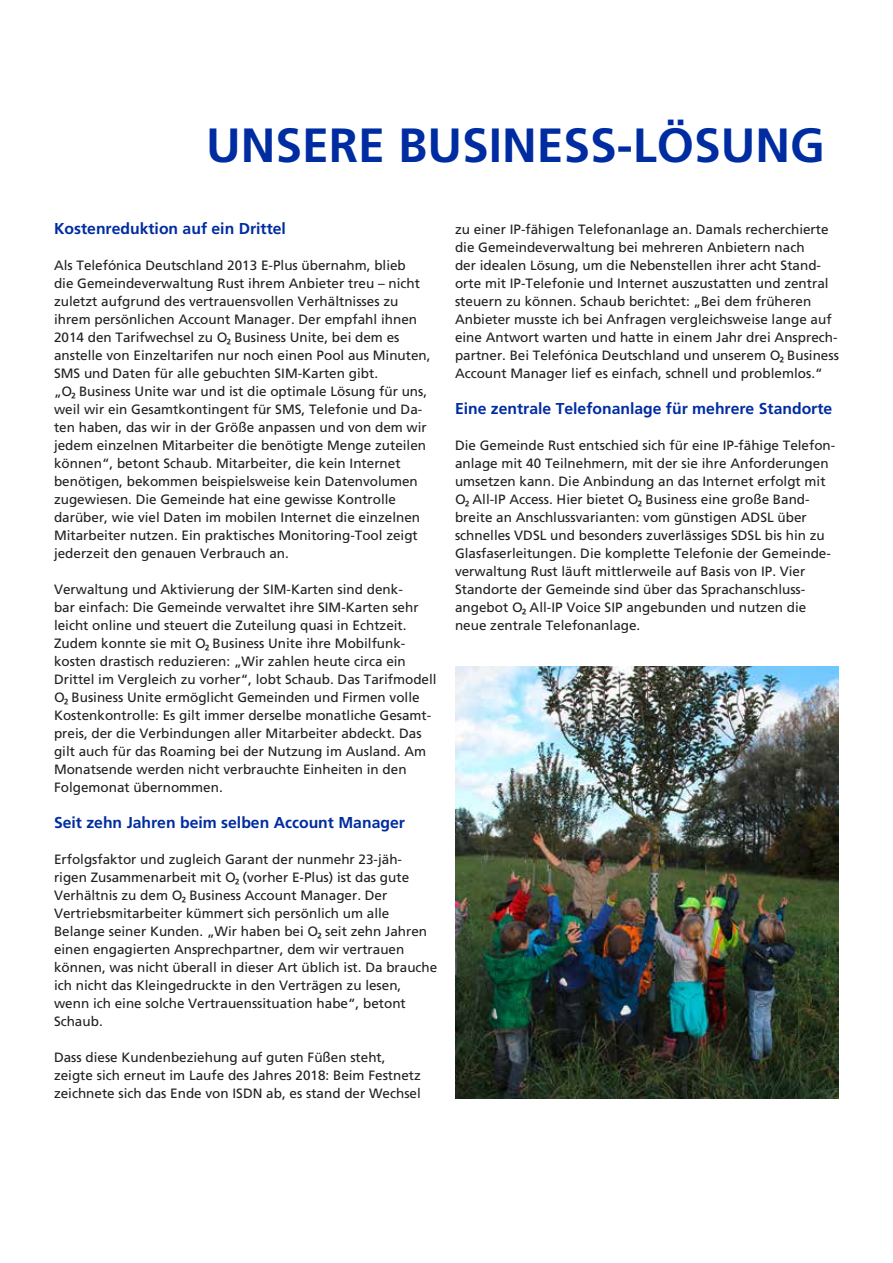
<style>
.page{position:relative;width:893px;height:1263px;background:#fff}
.page>*{position:absolute;margin:0;border:0;box-sizing:border-box;transform-origin:0 0}
.t1{font:700 48px "Frutiger O2 LT Pro";color:#002ca1}
.t2{font:700 15.75px "Frutiger O2 LT Pro";color:#002ca1}
.t3{font:13.5px/18px "Frutiger O2 LT Pro";color:#202020}
</style>
<div class="page">
<img style="left:455px;top:666px;width:384px;height:432px">
<h1 class="t1" style="left:206px;top:117px;width:620px">UNSERE BUSINESS-LÖSUNG</h1>
<p class="t2" style="left:54px;top:219px;width:233px">Kostenreduktion auf ein Drittel</p>
<p class="t3" style="left:54px;top:256px;width:378px">Als Telefónica Deutschland 2013 E-Plus übernahm, blieb<br>die Gemeindeverwaltung Rust ihrem Anbieter treu – nicht zuletzt aufgrund des vertrauensvollen Verhältnisses zu ihrem persönlichen Account Manager. Der empfahl ihnen 2014 den Tarifwechsel zu œ Business Unite, bei dem es anstelle von Einzeltarifen nur noch einen Pool aus Minuten, SMS und Daten für alle gebuchten SIM-Karten gibt.<br>„œ Business Unite war und ist die optimale Lösung für uns, weil wir ein Gesamtkontingent für SMS, Telefonie und Da&shy;ten haben, das wir in der Größe anpassen und von dem wir jedem einzelnen Mitarbeiter die benötigte Menge zuteilen können“, betont Schaub. Mitarbeiter, die kein Internet benötigen, bekommen beispielsweise kein Datenvolumen zugewiesen. Die Gemeinde hat eine gewisse Kontrolle darüber, wie viel Daten im mobilen Internet die einzelnen Mitarbeiter nutzen. Ein praktisches Monitoring-Tool zeigt jederzeit den genauen Verbrauch an.</p>
<p class="t3" style="left:54px;top:580px;width:384px">Verwaltung und Aktivierung der SIM-Karten sind denk-<br>bar einfach: Die Gemeinde verwaltet ihre SIM-Karten sehr leicht online und steuert die Zuteilung quasi in Echtzeit.<br>Zudem konnte sie mit œ Business Unite ihre Mobilfunk&shy;kosten drastisch reduzieren: „Wir zahlen heute circa ein Drittel im Vergleich zu vorher“, lobt Schaub. Das Tarifmodell œ Business Unite ermöglicht Gemeinden und Firmen volle Kostenkontrolle: Es gilt immer derselbe monatliche Gesamt&shy;preis, der die Verbindungen aller Mitarbeiter abdeckt. Das gilt auch für das Roaming bei der Nutzung im Ausland. Am Monatsende werden nicht verbrauchte Einheiten in den Folgemonat übernommen.</p>
<p class="t2" style="left:54px;top:813px;width:352px">Seit zehn Jahren beim selben Account Manager</p>
<p class="t3" style="left:54px;top:850px;width:385px">Erfolgsfaktor und zugleich Garant der nunmehr 23-jäh&shy;rigen Zusammenarbeit mit œ (vorher E-Plus) ist das gute Verhältnis zu dem œ Business Account Manager. Der Vertriebsmitarbeiter kümmert sich persönlich um alle Belange seiner Kunden. „Wir haben bei œ seit zehn Jahren einen engagierten Ansprechpartner, dem wir vertrauen können, was nicht überall in dieser Art üblich ist. Da brauche ich nicht das Kleingedruckte in den Verträgen zu lesen, wenn ich eine solche Vertrauenssituation habe“, betont Schaub.</p>
<p class="t3" style="left:54px;top:1048px;width:368px">Dass diese Kundenbeziehung auf guten Füßen steht, zeigte sich erneut im Laufe des Jahres 2018: Beim Festnetz zeichnete sich das Ende von ISDN ab, es stand der Wechsel</p>
<p class="t3" style="left:455px;top:220px;width:385px">zu einer IP-fähigen Telefonanlage an. Damals recherchierte die Gemeindeverwaltung bei mehreren Anbietern nach<br>der idealen Lösung, um die Nebenstellen ihrer acht Stand&shy;orte mit IP-Telefonie und Internet auszustatten und zentral steuern zu können. Schaub berichtet: „Bei dem früheren Anbieter musste ich bei Anfragen vergleichsweise lange auf eine Antwort warten und hatte in einem Jahr drei Ansprech&shy;partner. Bei Telefónica Deutschland und unserem œ Business Account Manager lief es einfach, schnell und problemlos.“</p>
<p class="t2" style="left:455px;top:399px;width:379px">Eine zentrale Telefonanlage für mehrere Standorte</p>
<p class="t3" style="left:455px;top:436px;width:382px">Die Gemeinde Rust entschied sich für eine IP-fähige Telefon&shy;anlage mit 40 Teilnehmern, mit der sie ihre Anforderungen umsetzen kann. Die Anbindung an das Internet erfolgt mit œ All-IP Access. Hier bietet œ Business eine große Band&shy;breite an Anschlussvarianten: vom günstigen ADSL über schnelles VDSL und besonders zuverlässiges SDSL bis hin zu Glasfaserleitungen. Die komplette Telefonie der Gemeinde&shy;verwaltung Rust läuft mittlerweile auf Basis von IP. Vier Standorte der Gemeinde sind über das Sprachanschluss&shy;angebot œ All-IP Voice SIP angebunden und nutzen die neue zentrale Telefonanlage.</p>
</div>
